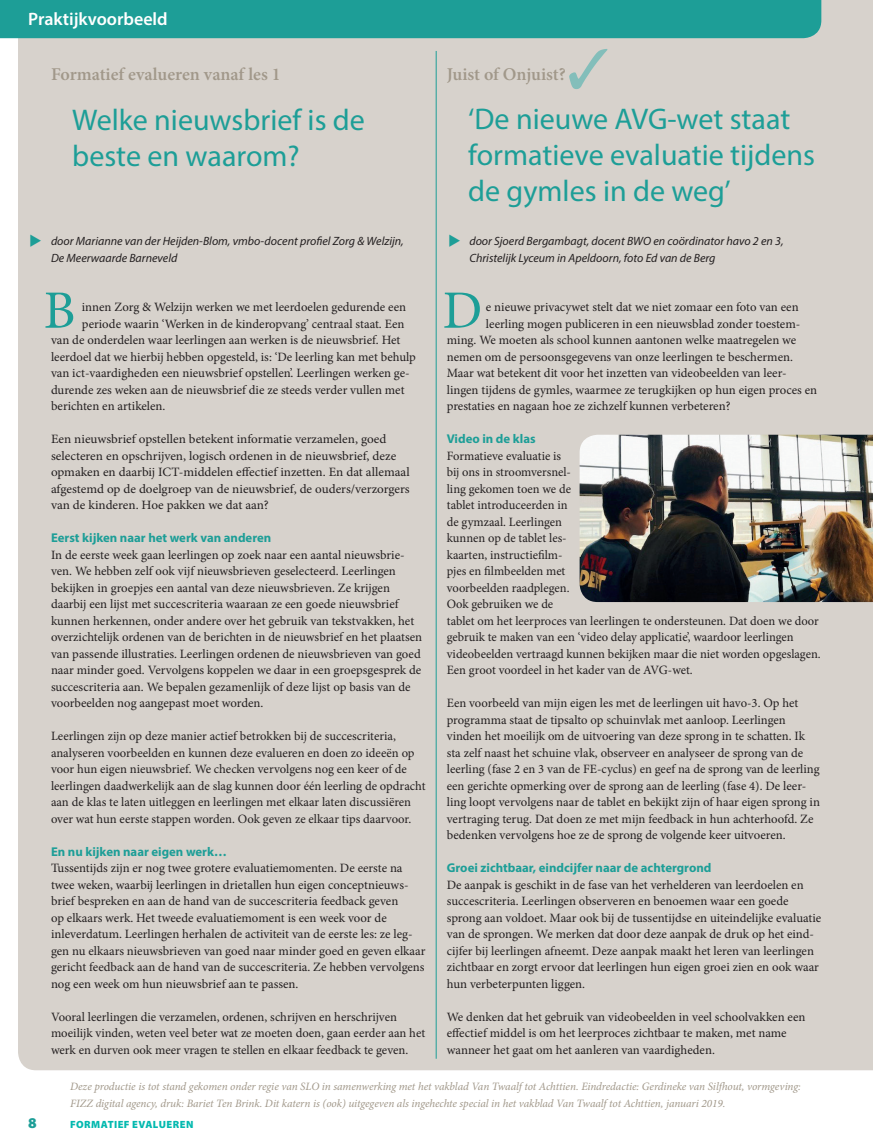
<style>
.page{position:relative;width:873px;height:1148px;background:#fff}
.page>*{position:absolute;margin:0;border:0;box-sizing:border-box;transform-origin:0 0}
.t1{font:54px "Minion Pro";color:#1d9e97}
.t2{font:30px/36px "Myriad Pro";color:#1d9e97}
.t3{font:600 18px "Minion Pro";color:#a1988a}
.t4{font:600 18px "Myriad Pro";color:#fff}
.t5{font:900 15px "Myriad Pro";color:#1d9e97}
.t6{font:12.75px/16.5px "Minion Pro";color:#231f20}
.t7{font:700 12.75px "Myriad Pro";color:#1d9e97}
.t8{font:italic 12px/16.5px "Myriad Pro";color:#231f20}
.t9{font:italic 11.25px/16.5px "Minion Pro";letter-spacing:-.005em;color:#a1988a}
.t10{font:900 10.5px "Myriad Pro";letter-spacing:.045em;color:#03b9af}
</style>
<div class="page">
<div style="left:18px;top:0;width:854px;height:1070px;background:#d7d2cc"></div>
<img style="left:579px;top:435px;width:293px;height:167px">
<hr style="left:435px;top:51px;width:1px;height:1008px;background:#1d9e97">
<svg style="left:569px;top:49px;width:38px;height:40px"></svg>
<div style="left:0;top:0;width:821px;height:38px;background:#1d9e97"></div>
<svg style="left:31px;top:235px;width:10px;height:12px"></svg>
<svg style="left:449px;top:235px;width:11px;height:12px"></svg>
<h3 class="t4" style="left:28px;top:8px;width:141px">Praktijkvoorbeeld</h3>
<h3 class="t3" style="left:51px;top:62px;width:231px">Formatief evalueren vanaf les 1</h3>
<h2 class="t2" style="left:72px;top:102px;width:294px">Welke nieuwsbrief is de beste en waarom?</h2>
<h3 class="t3" style="left:446px;top:62px;width:120px">Juist of Onjuist?</h3>
<h2 class="t2" style="left:468px;top:101px;width:348px">‘De nieuwe AVG-wet staat formatieve evaluatie tijdens de gymles in de weg’</h2>
<p class="t8" style="left:51px;top:233px;width:354px">door Marianne van der Heijden-Blom, vmbo-docent profiel Zorg &amp; Welzijn,<br>De Meerwaarde Barneveld</p>
<p class="t8" style="left:469px;top:233px;width:315px">door Sjoerd Bergambagt, docent BWO en coördinator havo 2 en 3,<br>Christelijk Lyceum in Apeldoorn, foto Ed van de Berg</p>
<p class="t6" style="left:486px;top:299px;width:314px">e nieuwe privacywet stelt dat we niet zomaar een foto van een</p>
<p class="t6" style="left:486px;top:315px;width:316px">leerling mogen publiceren in een nieuwsblad zonder toestem-</p>
<p class="t6" style="left:446px;top:332px;width:351px">ming. We moeten als school kunnen aantonen welke maatregelen we</p>
<p class="t6" style="left:446px;top:348px;width:347px">nemen om de persoonsgegevens van onze leerlingen te beschermen.</p>
<p class="t6" style="left:446px;top:365px;width:340px">Maar wat betekent dit voor het inzetten van videobeelden van leer-</p>
<p class="t6" style="left:446px;top:381px;width:372px">lingen tijdens de gymles, waarmee ze terugkijken op hun eigen proces en</p>
<p class="t6" style="left:446px;top:398px;width:285px">prestaties en nagaan hoe ze zichzelf kunnen verbeteren?</p>
<p class="t7" style="left:446px;top:431px;width:90px">Video in de klas</p>
<p class="t6" style="left:446px;top:447px;width:375px">Formatieve evaluatie is<br>bij ons in stroomversnel-<br>ling gekomen toen we de<br>tablet introduceerden in<br>de gymzaal. Leerlingen<br>kunnen op de tablet les-<br>kaarten, instructiefilm-<br>pjes en filmbeelden met<br>voorbeelden raadplegen.<br>Ook gebruiken we de<br>tablet om het leerproces van leerlingen te ondersteunen. Dat doen we door gebruik te maken van een ‘video delay applicatie’, waardoor leerlingen videobeelden vertraagd kunnen bekijken maar die niet worden opgeslagen.<br>Een groot voordeel in het kader van de AVG-wet.</p>
<p class="t6" style="left:446px;top:695px;width:374px">Een voorbeeld van mijn eigen les met de leerlingen uit havo-3. Op het programma staat de tipsalto op schuinvlak met aanloop. Leerlingen vinden het moeilijk om de uitvoering van deze sprong in te schatten. Ik sta zelf naast het schuine vlak, observeer en analyseer de sprong van de leerling (fase 2 en 3 van de FE-cyclus) en geef na de sprong van de leerling een gerichte opmerking over de sprong aan de leerling (fase 4). De leer&shy;ling loopt vervolgens naar de tablet en bekijkt zijn of haar eigen sprong in vertraging terug. Dat doen ze met mijn feedback in hun achterhoofd. Ze bedenken vervolgens hoe ze de sprong de volgende keer uitvoeren.</p>
<p class="t7" style="left:446px;top:860px;width:266px">Groei zichtbaar, eindcijfer naar de achtergrond</p>
<p class="t6" style="left:446px;top:876px;width:376px">De aanpak is geschikt in de fase van het verhelderen van leerdoelen en succescriteria. Leerlingen observeren en benoemen waar een goede sprong aan voldoet. Maar ook bij de tussentijdse en uiteindelijke evaluatie van de sprongen. We merken dat door deze aanpak de druk op het eind&shy;cijfer bij leerlingen afneemt. Deze aanpak maakt het leren van leerlingen zichtbaar en zorgt ervoor dat leerlingen hun eigen groei zien en ook waar hun verbeterpunten liggen.</p>
<p class="t6" style="left:446px;top:1008px;width:360px">We denken dat het gebruik van videobeelden in veel schoolvakken een effectief middel is om het leerproces zichtbaar te maken, met name wanneer het gaat om het aanleren van vaardigheden.</p>
<p class="t9" style="left:70px;top:1078px;width:731px">Deze productie is tot stand gekomen onder regie van SLO in samenwerking met het vakblad Van Twaalf tot Achttien. Eindredactie: Gerdineke van Silfhout, vormgeving:<br>FIZZ digital agency, druk: Bariet Ten Brink. Dit katern is (ook) uitgegeven als ingehechte special in het vakblad Van Twaalf tot Achttien, januari 2019.</p>
<h1 class="t1" style="left:44px;top:274px;width:33px">B</h1>
<h1 class="t1" style="left:442px;top:274px;width:41px">D</h1>
<p class="t6" style="left:82px;top:299px;width:325px">innen Zorg &amp; Welzijn werken we met leerdoelen gedurende een</p>
<p class="t6" style="left:82px;top:315px;width:324px">periode waarin ‘Werken in de kinderopvang’ centraal staat. Een</p>
<p class="t6" style="left:51px;top:332px;width:351px">van de onderdelen waar leerlingen aan werken is de nieuwsbrief. Het</p>
<p class="t6" style="left:51px;top:348px;width:366px">leerdoel dat we hierbij hebben opgesteld, is: ‘De leerling kan met behulp</p>
<p class="t6" style="left:51px;top:365px;width:360px">van ict-vaardigheden een nieuwsbrief opstellen’. Leerlingen werken ge-</p>
<p class="t6" style="left:51px;top:381px;width:355px">durende zes weken aan de nieuwsbrief die ze steeds verder vullen met</p>
<p class="t6" style="left:51px;top:398px;width:116px">berichten en artikelen.</p>
<p class="t6" style="left:51px;top:431px;width:360px">Een nieuwsbrief opstellen betekent informatie verzamelen, goed selecteren en opschrijven, logisch ordenen in de nieuwsbrief, deze opmaken en daarbij ICT-middelen effectief inzetten. En dat allemaal afgestemd op de doelgroep van de nieuwsbrief, de ouders/verzorgers van de kinderen. Hoe pakken we dat aan?</p>
<p class="t7" style="left:51px;top:530px;width:222px">Eerst kijken naar het werk van anderen</p>
<p class="t6" style="left:51px;top:546px;width:372px">In de eerste week gaan leerlingen op zoek naar een aantal nieuwsbrie&shy;ven. We hebben zelf ook vijf nieuwsbrieven geselecteerd. Leerlingen bekijken in groepjes een aantal van deze nieuwsbrieven. Ze krijgen daarbij een lijst met succescriteria waaraan ze een goede nieuwsbrief kunnen herkennen, onder andere over het gebruik van tekstvakken, het overzichtelijk ordenen van de berichten in de nieuwsbrief en het plaatsen van passende illustraties. Leerlingen ordenen de nieuwsbrieven van goed naar minder goed. Vervolgens koppelen we daar in een groepsgesprek de succescriteria aan. We bepalen gezamenlijk of deze lijst op basis van de voorbeelden nog aangepast moet worden.</p>
<p class="t6" style="left:51px;top:728px;width:376px">Leerlingen zijn op deze manier actief betrokken bij de succescriteria, analyseren voorbeelden en kunnen deze evalueren en doen zo ideeën op voor hun eigen nieuwsbrief. We checken vervolgens nog een keer of de leerlingen daadwerkelijk aan de slag kunnen door één leerling de opdracht aan de klas te laten uitleggen en leerlingen met elkaar laten discussiëren over wat hun eerste stappen worden. Ook geven ze elkaar tips daarvoor.</p>
<p class="t7" style="left:51px;top:843px;width:177px">En nu kijken naar eigen werk…</p>
<p class="t6" style="left:51px;top:860px;width:376px">Tussentijds zijn er nog twee grotere evaluatiemomenten. De eerste na twee weken, waarbij leerlingen in drietallen hun eigen conceptnieuws&shy;brief bespreken en aan de hand van de succescriteria feedback geven<br>op elkaars werk. Het tweede evaluatiemoment is een week voor de inleverdatum. Leerlingen herhalen de activiteit van de eerste les: ze leg&shy;gen nu elkaars nieuwsbrieven van goed naar minder goed en geven elkaar gericht feedback aan de hand van de succescriteria. Ze hebben vervolgens nog een week om hun nieuwsbrief aan te passen.</p>
<p class="t6" style="left:51px;top:1008px;width:375px">Vooral leerlingen die verzamelen, ordenen, schrijven en herschrijven moeilijk vinden, weten veel beter wat ze moeten doen, gaan eerder aan het werk en durven ook meer vragen te stellen en elkaar feedback te geven.</p>
<p class="t5" style="left:28px;top:1113px;width:10px">8</p>
<p class="t10" style="left:70px;top:1118px;width:125px">FORMATIEF EVALUEREN</p>
</div>
